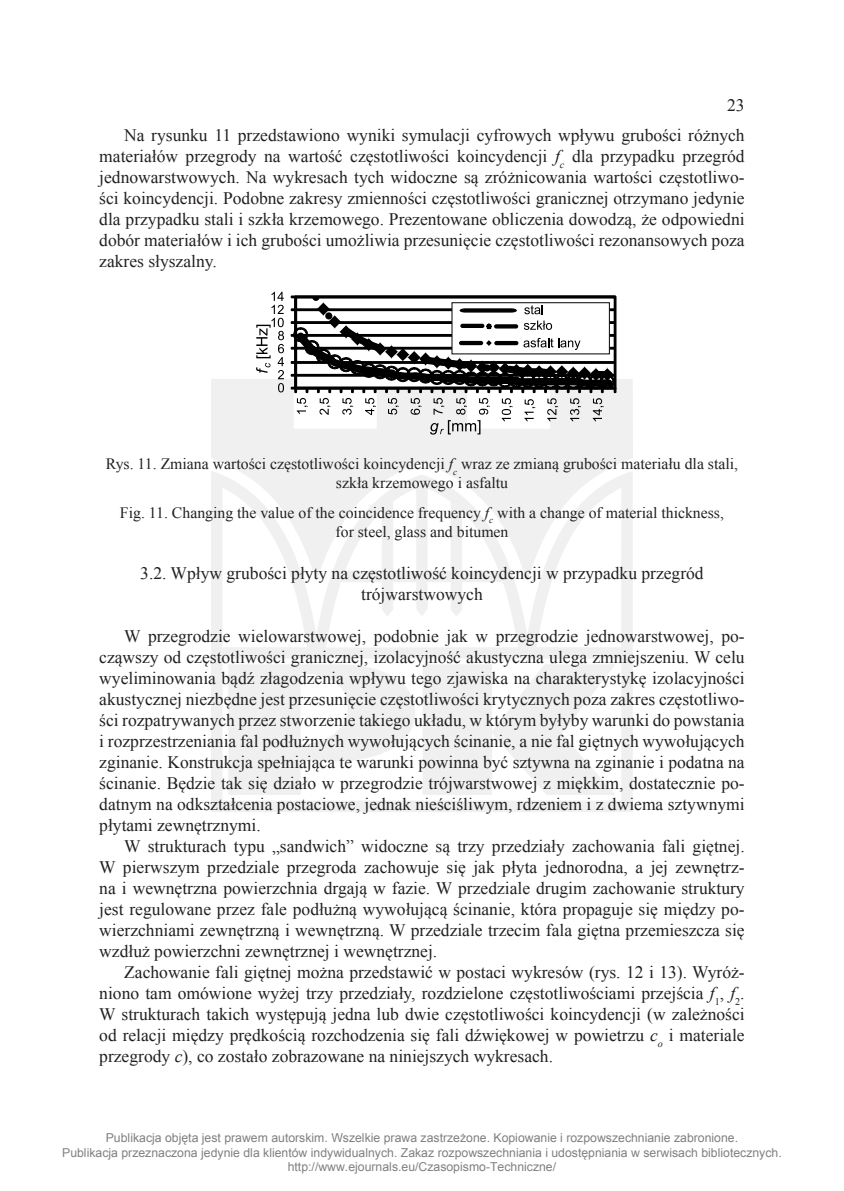
<style>
.page{position:relative;width:844px;height:1191px;background:#fff}
.page>*{position:absolute;margin:0;border:0;box-sizing:border-box;transform-origin:0 0}
.tekst_cz{font:17.5px/21px "Times New Roman";color:#231f20;text-align:justify}
.tytuł_rozdz__1{font:17.5px/21px "Times New Roman";color:#231f20;text-align:center}
.ryc__cz{font:15.75px/18.9px "Times New Roman";color:#231f20;text-align:center}
.t1{font:12.25px/14.7px "Arial";color:#808080;text-align:center}
.s1{font-style:italic}
</style>
<div class="page">
<svg style="left:211px;top:379px;width:421px;height:433px;fill:#eff0ef"></svg>
<svg style="left:256px;top:292px;width:28px;height:100px"></svg>
<svg style="left:290px;top:295px;width:328px;height:139px"></svg>
<p class="tekst_cz" style="left:124px;top:90px;width:621px;line-height:29.8px;text-align:right">23<br>Na rysunku 11 przedstawiono wyniki symulacji cyfrowych wpływu grubości różnych</p>
<p class="tekst_cz" style="left:99px;top:145px;width:646px">materiałów przegrody na wartość częstotliwości koincydencji <span class="s1">f</span><sub>c</sub> dla przypadku przegród jednowarstwowych. Na wykresach tych widoczne są zróżnicowania wartości częstotliwo&shy;ści koincydencji. Podobne zakresy zmienności częstotliwości granicznej otrzymano jedynie dla przypadku stali i szkła krzemowego. Prezentowane obliczenia dowodzą, że odpowiedni dobór materiałów i ich grubości umożliwia przesunięcie częstotliwości rezonansowych poza zakres słyszalny.</p>
<p class="ryc__cz" style="left:106px;top:454px;width:633px">Rys. 11. Zmiana wartości częstotliwości koincydencji <span class="s1">f</span><sub>c</sub> wraz ze zmianą grubości materiału dla stali, szkła krzemowego i asfaltu</p>
<p class="ryc__cz" style="left:120px;top:503px;width:605px">Fig. 11. Changing the value of the coincidence frequency <span class="s1">f</span><sub>c</sub> with a change of material thickness, for steel, glass and bitumen</p>
<p class="tytuł_rozdz__1" style="left:140px;top:562px;width:564px">3.2. Wpływ grubości płyty na częstotliwość koincydencji w przypadku przegród trójwarstwowych</p>
<p class="tekst_cz" style="left:99px;top:625px;width:646px;text-indent:25px">W przegrodzie wielowarstwowej, podobnie jak w przegrodzie jednowarstwowej, po&shy;cząwszy od częstotliwości granicznej, izolacyjność akustyczna ulega zmniejszeniu. W celu wyeliminowania bądź złagodzenia wpływu tego zjawiska na charakterystykę izolacyjności akustycznej niezbędne jest przesunięcie częstotliwości krytycznych poza zakres częstotliwo&shy;ści rozpatrywanych przez stworzenie takiego układu, w którym byłyby warunki do powstania i rozprzestrzeniania fal podłużnych wywołujących ścinanie, a nie fal giętnych wywołujących zginanie. Konstrukcja spełniająca te warunki powinna być sztywna na zginanie i podatna na ścinanie. Będzie tak się działo w przegrodzie trójwarstwowej z miękkim, dostatecznie po&shy;datnym na odkształcenia postaciowe, jednak nieściśliwym, rdzeniem i z dwiema sztywnymi płytami zewnętrznymi.</p>
<p class="tekst_cz" style="left:99px;top:835px;width:646px;text-indent:25px">W strukturach typu „sandwich” widoczne są trzy przedziały zachowania fali giętnej.<br>W pierwszym przedziale przegroda zachowuje się jak płyta jednorodna, a jej zewnętrz&shy;na i wewnętrzna powierzchnia drgają w fazie. W przedziale drugim zachowanie struktury jest regulowane przez fale podłużną wywołującą ścinanie, która propaguje się między po&shy;wierzchniami zewnętrzną i wewnętrzną. W przedziale trzecim fala giętna przemieszcza się wzdłuż powierzchni zewnętrznej i wewnętrznej.</p>
<p class="tekst_cz" style="left:99px;top:961px;width:646px;text-indent:25px">Zachowanie fali giętnej można przedstawić w postaci wykresów (rys. 12 i 13). Wyróż&shy;niono tam omówione wyżej trzy przedziały, rozdzielone częstotliwościami przejścia <span class="s1">f</span><sub>1</sub>, <span class="s1">f</span><sub>2</sub>.<br>W strukturach takich występują jedna lub dwie częstotliwości koincydencji (w zależności od relacji między prędkością rozchodzenia się fali dźwiękowej w powietrzu <span class="s1">c</span><sub>o</sub> i materiale przegrody <span class="s1">c</span>), co zostało zobrazowane na niniejszych wykresach.</p>
<p class="t1" style="left:62px;top:1130px;width:721px">Publikacja objęta jest prawem autorskim. Wszelkie prawa zastrzeżone. Kopiowanie i rozpowszechnianie zabronione.<br>Publikacja przeznaczona jedynie dla klientów indywidualnych. Zakaz rozpowszechniania i udostępniania w serwisach bibliotecznych. http://www.ejournals.eu/Czasopismo-Techniczne/</p>
</div>
